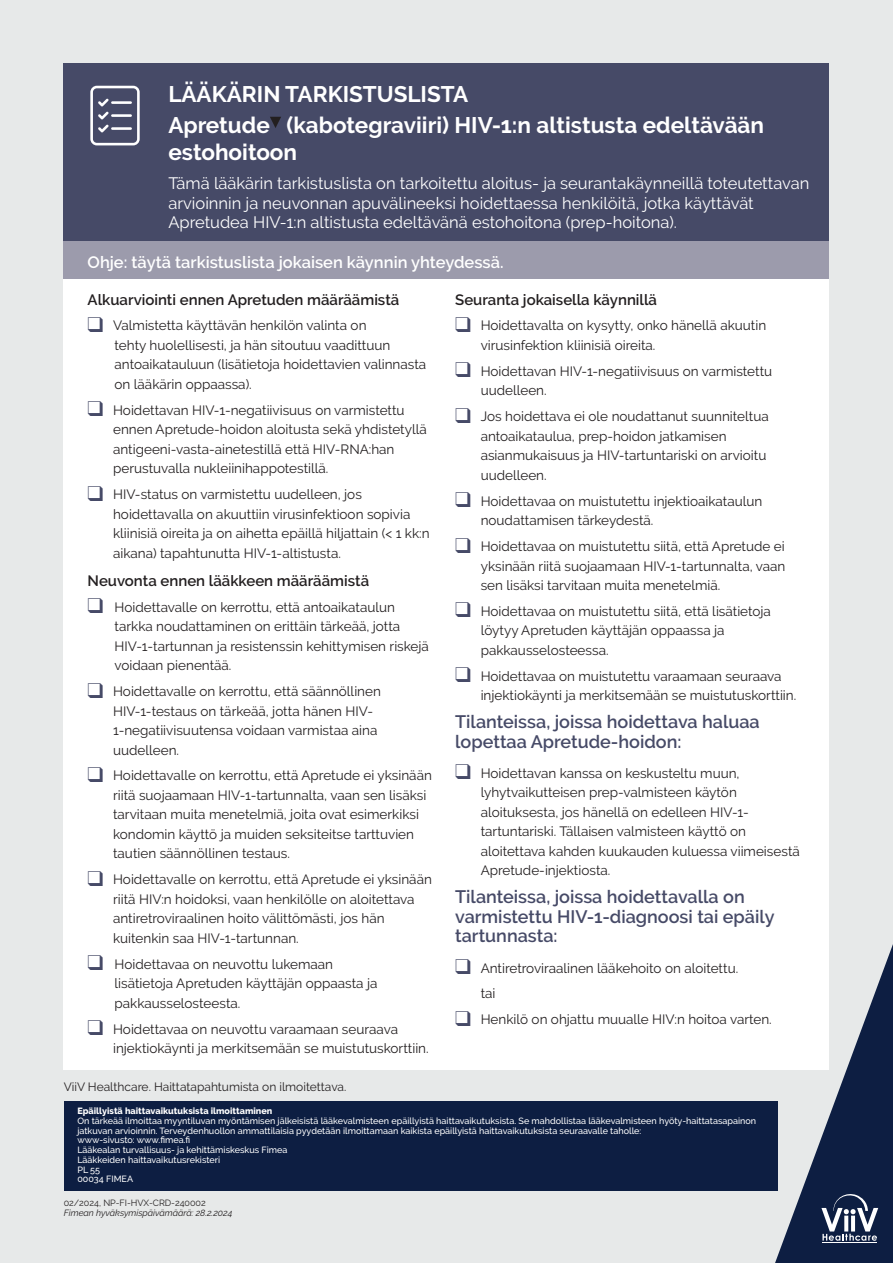
<style>
.page{position:relative;width:893px;height:1263px;background:#e7e9e9}
.page>*{position:absolute;margin:0;border:0;box-sizing:border-box;transform-origin:0 0}
.White_Header_text{font:700 22.5px/27px "Raleway";color:#fff}
.Body_Text{font:600 18px/19.5px "Raleway";color:#464a67}
.White_Sub_Header_text_Reg{font:16.5px/19.8px "Raleway";color:#fff}
.White_Body_Text{font:600 16.5px "Raleway";color:#fff}
.Body_Text-2{font:600 15px "Raleway";color:#231f20}
.Body_Text-3{font:13.5px/19.5px "Raleway";color:#231f20}
.t1{font:12px "Raleway";color:#231f20}
.t2{font:500 9px/9.8px "Raleway";color:#fff}
.t3{font:italic 9px/10.8px "Raleway";color:#231f20}
.t4{font:800 9px "Raleway";color:#fff}
.s1{color:#464a67}
.s2{font-style:normal}
</style>
<div class="page">
<svg style="left:775px;top:944px;width:118px;height:319px"></svg>
<div style="left:64px;top:217px;width:765px;height:62px;background:#9c9bac"></div>
<div style="left:64px;top:279px;width:765px;height:790px;background:#fff"></div>
<div style="left:64px;top:1101px;width:714px;height:89px;background:#0d1e42"></div>
<div style="left:64px;top:64px;width:765px;height:177px;background:#464a67"></div>
<svg style="left:270px;top:117px;width:11px;height:11px"></svg>
<svg style="left:90px;top:86px;width:50px;height:59px"></svg>
<hr style="left:111px;top:101px;width:21px;height:3px;background:#fff">
<hr style="left:111px;top:114px;width:21px;height:3px;background:#fff">
<hr style="left:111px;top:127px;width:21px;height:3px;background:#fff">
<p class="White_Header_text" style="left:168px;top:81px;width:301px">LÄÄKÄRIN TARKISTUSLISTA</p>
<p class="White_Header_text" style="left:168px;top:112px;width:597px">Apretude (kabotegraviiri) HIV-1:n altistusta edeltävään estohoitoon</p>
<p class="White_Sub_Header_text_Reg" style="left:168px;top:173px;width:642px">Tämä lääkärin tarkistuslista on tarkoitettu aloitus- ja seurantakäynneillä toteutettavan arvioinnin ja neuvonnan apuvälineeksi hoidettaessa henkilöitä, jotka käyttävät<br>Apretudea HIV-1:n altistusta edeltävänä estohoitona (prep-hoitona).</p>
<p class="White_Body_Text" style="left:88px;top:252px;width:417px">Ohje: täytä tarkistuslista jokaisen käynnin yhteydessä.</p>
<p class="Body_Text-2" style="left:88px;top:291px;width:313px">Alkuarviointi ennen Apretuden määräämistä</p>
<p class="Body_Text-3" style="left:115px;top:316px;width:313px;text-indent:-27px"><span class="s1">❑</span> Valmistetta käyttävän henkilön valinta on<br>tehty huolellisesti, ja hän sitoutuu vaadittuun antoaikatauluun (lisätietoja hoidettavien valinnasta on lääkärin oppaassa).</p>
<p class="Body_Text-3" style="left:113px;top:400px;width:315px;text-indent:-26px"><span class="s1">❑</span> Hoidettavan HIV-1-negatiivisuus on varmistettu ennen Apretude-hoidon aloitusta sekä yhdistetyllä antigeeni-vasta-ainetestillä että HIV-RNA:han perustuvalla nukleiinihappotestillä.</p>
<p class="Body_Text-3" style="left:113px;top:485px;width:318px;text-indent:-26px"><span class="s1">❑</span> HIV-status on varmistettu uudelleen, jos hoidettavalla on akuuttiin virusinfektioon sopivia kliinisiä oireita ja on aihetta epäillä hiljattain (&lt; 1 kk:n aikana) tapahtunutta HIV-1-altistusta.</p>
<p class="Body_Text-2" style="left:88px;top:572px;width:283px">Neuvonta ennen lääkkeen määräämistä</p>
<p class="Body_Text-3" style="left:115px;top:597px;width:316px;text-indent:-27px"><span class="s1">❑</span> Hoidettavalle on kerrottu, että antoaikataulun tarkka noudattaminen on erittäin tärkeää, jotta HIV-1-tartunnan ja resistenssin kehittymisen riskejä voidaan pienentää.</p>
<p class="Body_Text-3" style="left:113px;top:681px;width:269px;text-indent:-26px"><span class="s1">❑</span> Hoidettavalle on kerrottu, että säännöllinen HIV-1-testaus on tärkeää, jotta hänen HIV-1-negatiivisuutensa voidaan varmistaa aina uudelleen.</p>
<p class="Body_Text-3" style="left:113px;top:766px;width:320px;text-indent:-26px"><span class="s1">❑</span> Hoidettavalle on kerrottu, että Apretude ei yksinään riitä suojaamaan HIV-1-tartunnalta, vaan sen lisäksi tarvitaan muita menetelmiä, joita ovat esimerkiksi kondomin käyttö ja muiden seksiteitse tarttuvien tautien säännöllinen testaus.</p>
<p class="Body_Text-3" style="left:113px;top:870px;width:320px;text-indent:-26px"><span class="s1">❑</span> Hoidettavalle on kerrottu, että Apretude ei yksinään riitä HIV:n hoidoksi, vaan henkilölle on aloitettava antiretroviraalinen hoito välittömästi, jos hän kuitenkin saa HIV-1-tartunnan.</p>
<p class="Body_Text-3" style="left:115px;top:954px;width:264px;text-indent:-27px"><span class="s1">❑</span> Hoidettavaa on neuvottu lukemaan lisätietoja Apretuden käyttäjän oppaasta ja pakkausselosteesta.</p>
<p class="Body_Text-3" style="left:113px;top:1019px;width:317px;text-indent:-26px"><span class="s1">❑</span> Hoidettavaa on neuvottu varaamaan seuraava injektiokäynti ja merkitsemään se muistutuskorttiin.</p>
<p class="Body_Text-2" style="left:455px;top:291px;width:203px">Seuranta jokaisella käynnillä</p>
<p class="Body_Text-3" style="left:481px;top:316px;width:287px;text-indent:-26px"><span class="s1">❑</span> Hoidettavalta on kysytty, onko hänellä akuutin virusinfektion kliinisiä oireita.</p>
<p class="Body_Text-3" style="left:481px;top:361px;width:293px;text-indent:-26px"><span class="s1">❑</span> Hoidettavan HIV-1-negatiivisuus on varmistettu uudelleen.</p>
<p class="Body_Text-3" style="left:481px;top:407px;width:289px;text-indent:-26px"><span class="s1">❑</span> Jos hoidettava ei ole noudattanut suunniteltua antoaikataulua, prep-hoidon jatkamisen asianmukaisuus ja HIV-tartuntariski on arvioitu uudelleen.</p>
<p class="Body_Text-3" style="left:481px;top:491px;width:283px;text-indent:-26px"><span class="s1">❑</span> Hoidettavaa on muistutettu injektioaikataulun noudattamisen tärkeydestä.</p>
<p class="Body_Text-3" style="left:481px;top:536px;width:306px;text-align:justify;text-indent:-26px"><span class="s1">❑</span> Hoidettavaa on muistutettu siitä, että Apretude ei yksinään riitä suojaamaan HIV-1-tartunnalta, vaan sen lisäksi tarvitaan muita menetelmiä.</p>
<p class="Body_Text-3" style="left:481px;top:601px;width:292px;text-indent:-26px"><span class="s1">❑</span> Hoidettavaa on muistutettu siitä, että lisätietoja löytyy Apretuden käyttäjän oppaassa ja pakkausselosteessa.</p>
<p class="Body_Text-3" style="left:481px;top:666px;width:317px;text-indent:-26px"><span class="s1">❑</span> Hoidettavaa on muistutettu varaamaan seuraava injektiokäynti ja merkitsemään se muistutuskorttiin.</p>
<p class="Body_Text" style="left:455px;top:712px;width:306px">Tilanteissa, joissa hoidettava haluaa lopettaa Apretude-hoidon:</p>
<p class="Body_Text-3" style="left:481px;top:763px;width:321px;text-indent:-26px"><span class="s1">❑</span> Hoidettavan kanssa on keskusteltu muun, lyhytvaikutteisen prep-valmisteen käytön aloituksesta, jos hänellä on edelleen HIV-1- tartuntariski. Tällaisen valmisteen käyttö on aloitettava kahden kuukauden kuluessa viimeisestä Apretude-injektiosta.</p>
<p class="Body_Text" style="left:455px;top:887px;width:321px">Tilanteissa, joissa hoidettavalla on varmistettu HIV-1-diagnoosi tai epäily tartunnasta:</p>
<p class="Body_Text-3" style="left:455px;top:958px;width:285px"><span class="s1">❑</span> Antiretroviraalinen lääkehoito on aloitettu.</p>
<p class="Body_Text-3" style="left:481px;top:984px;width:16px">tai</p>
<p class="Body_Text-3" style="left:455px;top:1010px;width:318px"><span class="s1">❑</span> Henkilö on ohjattu muualle HIV:n hoitoa varten.</p>
<p class="t1" style="left:64px;top:1080px;width:284px">ViiV Healthcare. Haittatapahtumista on ilmoitettava.</p>
<p class="t4" style="left:77px;top:1106px;width:196px">Epäillyistä haittavaikutuksista ilmoittaminen</p>
<p class="t2" style="left:77px;top:1116px;width:680px">On tärkeää ilmoittaa myyntiluvan myöntämisen jälkeisistä lääkevalmisteen epäillyistä haittavaikutuksista. Se mahdollistaa lääkevalmisteen hyöty-haittatasapainon jatkuvan arvioinnin. Terveydenhuollon ammattilaisia pyydetään ilmoittamaan kaikista epäillyistä haittavaikutuksista seuraavalle taholle:</p>
<p class="t2" style="left:77px;top:1135px;width:114px">www-sivusto: www.fimea.fi</p>
<p class="t2" style="left:77px;top:1145px;width:212px">Lääkealan turvallisuus- ja kehittämiskeskus Fimea</p>
<p class="t2" style="left:77px;top:1155px;width:144px">Lääkkeiden haittavaikutusrekisteri</p>
<p class="t2" style="left:77px;top:1164px;width:24px">PL 55</p>
<p class="t2" style="left:77px;top:1174px;width:57px">00034 FIMEA</p>
<p class="t3" style="left:64px;top:1197px;width:170px"><span class="s2">02/2024, NP-FI-HVX-CRD-240002<br></span>Fimean hyväksymispäivämäärä: 28.2.2024</p>
</div>
